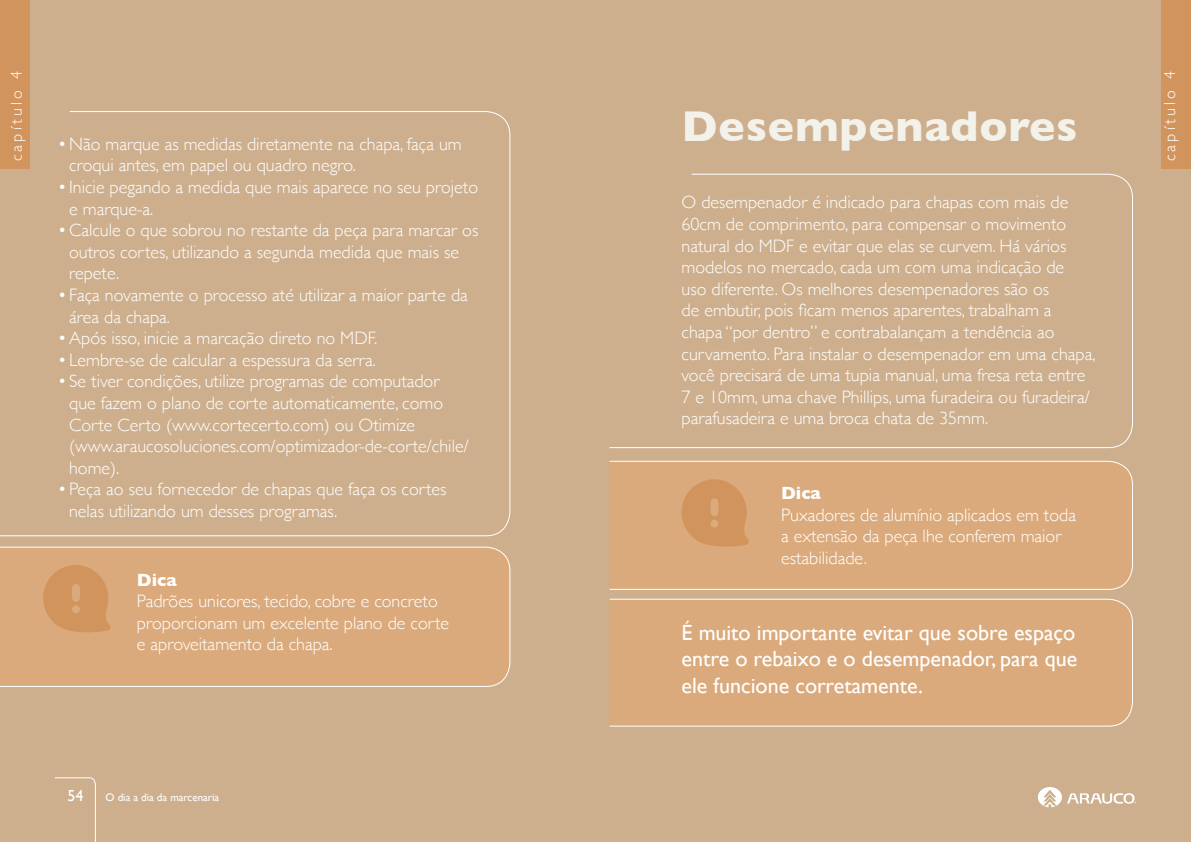
<style>
.page{position:relative;width:1191px;height:842px;background:#fff}
.page>*{position:absolute;margin:0;border:0;box-sizing:border-box;transform-origin:0 0}
.t1{font:700 44px "Gill Sans";letter-spacing:.02em;color:#f2f1ea}
.t2{font:22px/26.4px "Gill Sans";color:#fff;text-align:justify}
.t3{font:300 18px/21.6px "Gill Sans";color:#fff}
.t4{font:700 18px "Gill Sans";color:#fff}
.t5{font:300 16px "Gill Sans";letter-spacing:.2em;color:#fff}
.t6{font:16px "Gill Sans";color:#fff}
.t7{font:11px "Gill Sans";color:#fff}
</style>
<div class="page">
<div style="left:0;top:0;width:595px;height:842px;background:#cdaf8e"></div>
<div style="left:0;top:0;width:30px;height:169px;background:#d2945d"></div>
<div style="left:595px;top:0;width:596px;height:842px;background:#cdaf8e"></div>
<div style="left:1160px;top:0;width:31px;height:169px;background:#d2945d"></div>
<svg style="left:55px;top:777px;width:41px;height:65px"></svg>
<svg style="left:1037px;top:787px;width:99px;height:20px"></svg>
<div style="left:609px;top:460px;width:524px;height:130px;background:#dbaa7c"></div>
<svg style="left:609px;top:173px;width:524px;height:276px"></svg>
<svg style="left:0;top:111px;width:511px;height:426px"></svg>
<div style="left:0;top:546px;width:511px;height:141px;background:#dbaa7c"></div>
<svg style="left:43px;top:565px;width:68px;height:69px;background:#d49965"></svg>
<div style="left:609px;top:598px;width:524px;height:129px;background:#dbaa7c"></div>
<svg style="left:681px;top:479px;width:68px;height:69px;background:#d49965"></svg>
<p class="t5" style="left:4px;top:161px;width:92px;rotate:-90deg">capítulo 4</p>
<p class="t5" style="left:1157px;top:161px;width:92px;rotate:-90deg">capítulo 4</p>
<h1 class="t1" style="left:681px;top:91px;width:397px">Desempenadores</h1>
<p class="t3" style="left:58px;top:132px;width:405px">•Não marque as medidas diretamente na chapa, faça um</p>
<p class="t3" style="left:69px;top:154px;width:288px">croqui antes, em papel ou quadro negro.</p>
<p class="t3" style="left:69px;top:175px;width:410px;text-indent:-11px">• Inicie pegando a medida que mais aparece no seu projeto e marque-a.</p>
<p class="t3" style="left:69px;top:219px;width:411px;text-indent:-11px">•Calcule o que sobrou no restante da peça para marcar os outros cortes, utilizando a segunda medida que mais se repete.</p>
<p class="t3" style="left:69px;top:283px;width:400px;text-indent:-11px">• Faça novamente o processo até utilizar a maior parte da área da chapa.</p>
<p class="t3" style="left:58px;top:327px;width:321px">•Após isso, inicie a marcação direto no MDF.</p>
<p class="t3" style="left:58px;top:348px;width:320px">• Lembre-se de calcular a espessura da serra.</p>
<p class="t3" style="left:69px;top:370px;width:401px;text-indent:-11px">• Se tiver condições, utilize programas de computador que fazem o plano de corte automaticamente, como Corte Certo (www.cortecerto.com) ou Otimize (www.araucosoluciones.com/optimizador-de-corte/chile/ home).</p>
<p class="t3" style="left:69px;top:478px;width:379px;text-indent:-11px">• Peça ao seu fornecedor de chapas que faça os cortes nelas utilizando um desses programas.</p>
<p class="t3" style="left:681px;top:191px;width:415px">O desempenador é indicado para chapas com mais de 60cm de comprimento, para compensar o movimento natural do MDF e evitar que elas se curvem. Há vários modelos no mercado, cada um com uma indicação de<br>uso diferente. Os melhores desempenadores são os<br>de embutir, pois ficam menos aparentes, trabalham a chapa “por dentro” e contrabalançam a tendência ao curvamento. Para instalar o desempenador em uma chapa, você precisará de uma tupia manual, uma fresa reta entre 7 e 10mm, uma chave Phillips, uma furadeira ou furadeira/ parafusadeira e uma broca chata de 35mm.</p>
<p class="t4" style="left:781px;top:479px;width:41px">Dica</p>
<p class="t3" style="left:781px;top:503px;width:296px">Puxadores de alumínio aplicados em toda a extensão da peça lhe conferem maior estabilidade.</p>
<p class="t4" style="left:137px;top:565px;width:41px">Dica</p>
<p class="t3" style="left:137px;top:590px;width:314px">Padrões unicores, tecido, cobre e concreto proporcionam um excelente plano de corte e aproveitamento da chapa.</p>
<p class="t6" style="left:67px;top:787px;width:17px">54</p>
<p class="t7" style="left:106px;top:791px;width:115px">O dia a dia da marcenaria</p>
<p class="t2" style="left:681px;top:619px;width:397px">É muito importante evitar que sobre espaço entre o rebaixo e o desempenador, para que ele funcione corretamente.</p>
</div>
